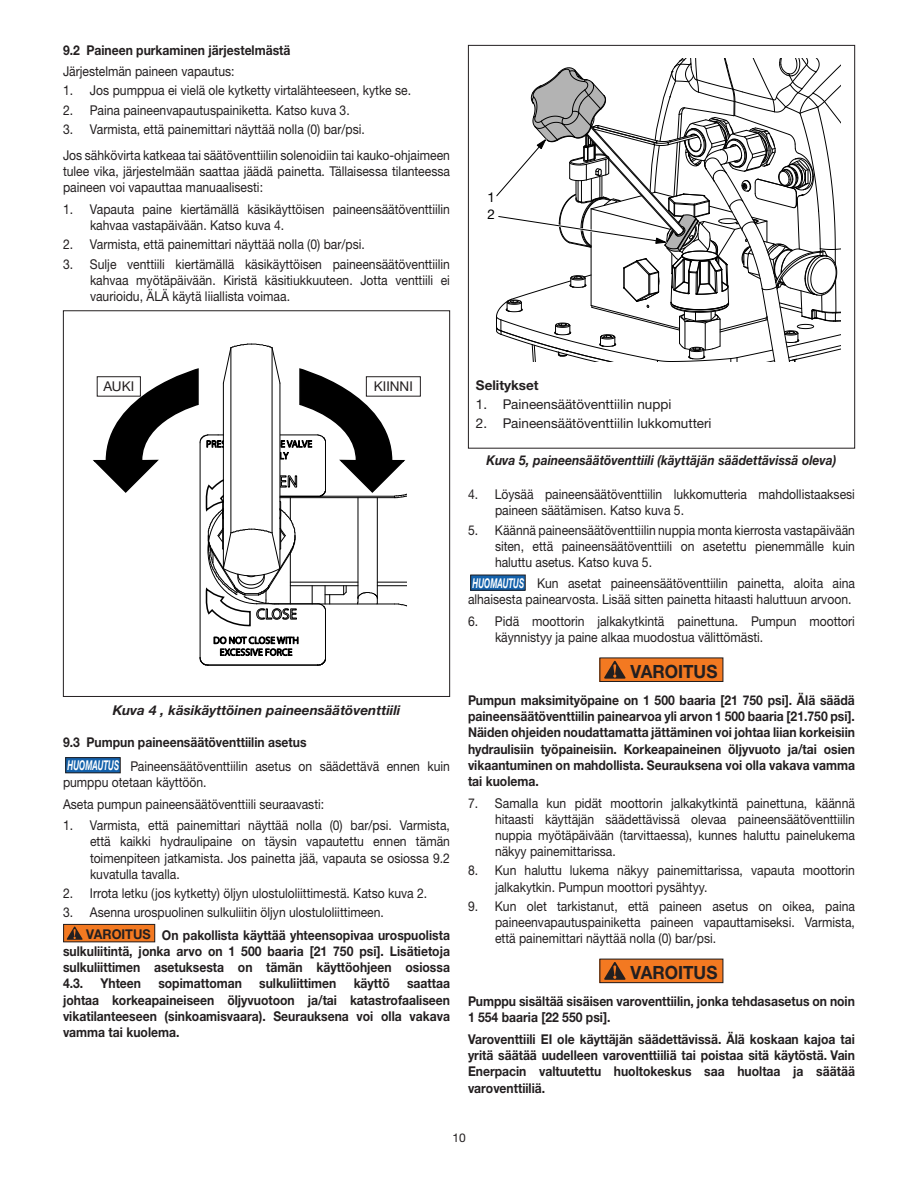
<style>
.page{position:relative;width:918px;height:1188px;background:#fff}
.page>*{position:absolute;margin:0;border:0;box-sizing:border-box;transform-origin:0 0}
.t1{font:700 18.15px "Helvetica Neue LTW1 G";color:#231f20;scale:.94 1}
.Numbers{font:13.5px/16.2px "Helvetica Neue LTW1 G";color:#231f20;text-align:justify;scale:.9 1}
.Body_Text_-_Safety{font:700 13.5px/16.2px "Helvetica Neue LTW1 G";color:#231f20;text-align:justify;scale:.9 1}
.Body_Text_-_SafetyNe{font:700 13.5px/16.2px "Helvetica Neue LTW1 G";color:#231f20;scale:.9 1}
.Body_Text_-_Safety_N{font:13.5px/16.2px "Helvetica Neue LTW1 G";color:#231f20;scale:.9 1}
.BODY_TEXT{font:13.5px/16.2px "Helvetica Neue LTW1 G";color:#231f20;text-align:justify;scale:.9 1}
.SUB_TITLE{font:700 13.5px "Helvetica Neue LTW1 G";color:#231f20;scale:.9 1}
.Numbers-2{font:13.5px "Helvetica Neue LTW1 G";color:#231f20}
.Captions{font:italic 700 13.5px "Helvetica Neue LTW1 G";color:#231f20;scale:.9 1}
.Captions-2{font:italic 700 13.5px "Helvetica Neue LTW1 G";color:#231f20}
.t2{font:italic 700 13.5px "Helvetica Neue LTW1 G";color:#fff;scale:.58 1}
.Body_Text_-_Safety_N-2{font:13.5px "Helvetica Neue LTW1 G";color:#231f20}
.Numbers-3{font:700 13.5px "Helvetica Neue LTW1 G";color:#231f20}
.Body_Text_-_Safety-2{font:700 13.5px "Helvetica Neue LTW1 G";color:#231f20;scale:.94 1}
.t3{font:13.5px/17.7px "Helvetica Neue LTW1 G";color:#000}
.t4{font:12px "Helvetica Neue LTW1 G";color:#231f20}
</style>
<div class="page">
<svg style="left:93px;top:343px;width:314px;height:323px"></svg>
<div style="left:63px;top:310px;width:387px;height:387px;border:1px solid #231f20"></div>
<div style="left:366px;top:376px;width:55px;height:21px;border:1px solid #231f20"></div>
<div style="left:97px;top:376px;width:44px;height:21px;border:1px solid #231f20"></div>
<div style="left:66px;top:758px;width:54px;height:15px;background:#1361ab"></div>
<div style="left:65px;top:757px;width:56px;height:16px;border:1px solid #231f20"></div>
<div style="left:64px;top:924px;width:91px;height:18px;background:#f37921"></div>
<div style="left:63px;top:924px;width:92px;height:18px;border:1px solid #231f20"></div>
<svg style="left:67px;top:927px;width:16px;height:13px"></svg>
<svg style="left:496px;top:58px;width:345px;height:304px"></svg>
<div style="left:468px;top:45px;width:387px;height:404px;border:1px solid #231f20"></div>
<div style="left:471px;top:575px;width:54px;height:15px;background:#1361ab"></div>
<div style="left:470px;top:575px;width:56px;height:16px;border:1px solid #231f20"></div>
<div style="left:600px;top:658px;width:123px;height:23px;background:#f37921"></div>
<div style="left:599px;top:657px;width:124px;height:25px;border:1px solid #231f20"></div>
<svg style="left:604px;top:661px;width:22px;height:18px"></svg>
<div style="left:600px;top:959px;width:123px;height:24px;background:#f37921"></div>
<div style="left:599px;top:959px;width:124px;height:24px;border:1px solid #231f20"></div>
<svg style="left:604px;top:962px;width:22px;height:18px"></svg>
<p class="SUB_TITLE" style="left:63px;top:42px;width:254px">9.2 Paineen purkaminen järjestelmästä</p>
<p class="Numbers" style="left:63px;top:63px;width:192px">Järjestelmän paineen vapautus:</p>
<p class="Numbers" style="left:63px;top:82px;width:388px">1. Jos pumppua ei vielä ole kytketty virtalähteeseen, kytke se.</p>
<p class="Numbers" style="left:63px;top:102px;width:320px">2. Paina paineenvapautuspainiketta. Katso kuva 3.</p>
<p class="Numbers" style="left:63px;top:121px;width:337px">3. Varmista, että painemittari näyttää nolla (0) bar/psi.</p>
<p class="BODY_TEXT" style="left:63px;top:147px;width:432px">Jos sähkövirta katkeaa tai säätöventtiilin solenoidiin tai kauko-ohjaimeen tulee vika, järjestelmään saattaa jäädä painetta. Tällaisessa tilanteessa paineen voi vapauttaa manuaalisesti:</p>
<p class="Numbers" style="left:90px;top:201px;width:402px;text-indent:-27px">1. Vapauta paine kiertämällä käsikäyttöisen paineensäätöventtiilin kahvaa vastapäivään. Katso kuva 4.</p>
<p class="Numbers" style="left:63px;top:236px;width:337px">2. Varmista, että painemittari näyttää nolla (0) bar/psi.</p>
<p class="Numbers" style="left:90px;top:256px;width:402px;text-indent:-27px">3. Sulje venttiili kiertämällä käsikäyttöisen paineensäätöventtiilin kahvaa myötäpäivään. Kiristä käsitiukkuuteen. Jotta venttiili ei vaurioidu, ÄLÄ käytä liiallista voimaa.</p>
<p class="t3" style="left:487px;top:188px;width:9px">1<br>2</p>
<p class="Body_Text_-_Safety_N-2" style="left:103px;top:378px;width:32px">AUKI</p>
<p class="Body_Text_-_Safety_N-2" style="left:374px;top:378px;width:40px">KIINNI</p>
<p class="Captions-2" style="left:113px;top:702px;width:289px">Kuva 4 , käsikäyttöinen paineensäätöventtiili</p>
<p class="SUB_TITLE" style="left:63px;top:734px;width:272px">9.3 Pumpun paineensäätöventtiilin asetus</p>
<p class="t2" style="left:68px;top:757px;width:90px">HUOMAUTUS</p>
<p class="Body_Text_-_Safety_N" style="left:63px;top:758px;width:432px;text-indent:67px">Paineensäätöventtiilin asetus on säädettävä ennen kuin pumppu otetaan käyttöön.</p>
<p class="Body_Text_-_Safety_N" style="left:63px;top:796px;width:292px">Aseta pumpun paineensäätöventtiili seuraavasti:</p>
<p class="Numbers" style="left:90px;top:817px;width:402px;text-indent:-27px">1. Varmista, että painemittari näyttää nolla (0) bar/psi. Varmista, että kaikki hydraulipaine on täysin vapautettu ennen tämän toimenpiteen jatkamista. Jos painetta jää, vapauta se osiossa 9.2 kuvatulla tavalla.</p>
<p class="Numbers" style="left:63px;top:885px;width:406px">2. Irrota letku (jos kytketty) öljyn ulostuloliittimestä. Katso kuva 2.</p>
<p class="Numbers" style="left:63px;top:904px;width:358px">3. Asenna urospuolinen sulkuliitin öljyn ulostuloliittimeen.</p>
<p class="Body_Text_-_Safety-2" style="left:86px;top:926px;width:70px">VAROITUS</p>
<p class="Body_Text_-_Safety" style="left:63px;top:927px;width:432px;text-indent:99px">On pakollista käyttää yhteensopivaa urospuolista sulkuliitintä, jonka arvo on 1 500 baaria [21 750 psi]. Lisätietoja sulkuliittimen asetuksesta on tämän käyttöohjeen osiossa 4.3.</p>
<p class="Body_Text_-_Safety" style="left:100px;top:975px;width:47px">Yhteen</p>
<p class="Body_Text_-_Safety" style="left:158px;top:975px;width:94px">sopimattoman</p>
<p class="Body_Text_-_Safety" style="left:259px;top:975px;width:87px">sulkuliittimen</p>
<p class="Body_Text_-_Safety" style="left:354px;top:975px;width:42px">käyttö</p>
<p class="Body_Text_-_Safety" style="left:63px;top:975px;width:432px;text-indent:344px">saattaa johtaa korkeapaineiseen öljyvuotoon ja/tai katastrofaaliseen vikatilanteeseen (sinkoamisvaara). Seurauksena voi olla vakava vamma tai kuolema.</p>
<p class="Numbers-3" style="left:476px;top:377px;width:64px">Selitykset</p>
<p class="Numbers-2" style="left:476px;top:396px;width:197px">1. Paineensäätöventtiilin nuppi</p>
<p class="Numbers-2" style="left:476px;top:415px;width:237px">2. Paineensäätöventtiilin lukkomutteri</p>
<p class="Captions" style="left:487px;top:452px;width:390px">Kuva 5, paineensäätöventtiili (käyttäjän säädettävissä oleva)</p>
<p class="Numbers" style="left:495px;top:486px;width:402px;text-indent:-27px">4. Löysää paineensäätöventtiilin lukkomutteria mahdollistaaksesi paineen säätämisen. Katso kuva 5.</p>
<p class="Numbers" style="left:495px;top:522px;width:402px;text-indent:-27px">5. Käännä paineensäätöventtiilin nuppia monta kierrosta vastapäivään siten, että paineensäätöventtiili on asetettu pienemmälle kuin haluttu asetus. Katso kuva 5.</p>
<p class="t2" style="left:473px;top:575px;width:90px">HUOMAUTUS</p>
<p class="Body_Text_-_Safety_N" style="left:468px;top:575px;width:432px;text-align:right">Kun asetat paineensäätöventtiilin painetta, aloita aina<br>alhaisesta painearvosta. Lisää sitten painetta hitaasti haluttuun arvoon.</p>
<p class="Numbers" style="left:495px;top:613px;width:402px;text-indent:-27px">6. Pidä moottorin jalkakytkintä painettuna. Pumpun moottori käynnistyy ja paine alkaa muodostua välittömästi.</p>
<p class="t1" style="left:631px;top:661px;width:94px">VAROITUS</p>
<p class="Body_Text_-_Safety" style="left:468px;top:692px;width:432px">Pumpun maksimityöpaine on 1 500 baaria [21 750 psi]. Älä säädä paineensäätöventtiilin painearvoa yli arvon 1 500 baaria [21.750 psi].<br>Näiden ohjeiden noudattamatta jättäminen voi johtaa liian korkeisiin hydraulisiin työpaineisiin. Korkeapaineinen öljyvuoto ja/tai osien vikaantuminen on mahdollista. Seurauksena voi olla vakava vamma tai kuolema.</p>
<p class="Numbers" style="left:495px;top:795px;width:402px;text-indent:-27px">7. Samalla kun pidät moottorin jalkakytkintä painettuna, käännä hitaasti käyttäjän säädettävissä olevaa paineensäätöventtiilin nuppia myötäpäivään (tarvittaessa), kunnes haluttu painelukema näkyy painemittarissa.</p>
<p class="Numbers" style="left:495px;top:862px;width:402px;text-indent:-27px">8. Kun haluttu lukema näkyy painemittarissa, vapauta moottorin jalkakytkin. Pumpun moottori pysähtyy.</p>
<p class="Numbers" style="left:495px;top:898px;width:402px;text-indent:-27px">9. Kun olet tarkistanut, että paineen asetus on oikea, paina paineenvapautuspainiketta paineen vapauttamiseksi. Varmista, että painemittari näyttää nolla (0) bar/psi.</p>
<p class="t1" style="left:631px;top:962px;width:94px">VAROITUS</p>
<p class="Body_Text_-_SafetyNe" style="left:468px;top:993px;width:431px">Pumppu sisältää sisäisen varoventtiilin, jonka tehdasasetus on noin<br>1 554 baaria [22 550 psi].</p>
<p class="Body_Text_-_SafetyNe" style="left:468px;top:1031px;width:432px;text-align:justify">Varoventtiili EI ole käyttäjän säädettävissä. Älä koskaan kajoa tai yritä säätää uudelleen varoventtiiliä tai poistaa sitä käytöstä. Vain Enerpacin valtuutettu huoltokeskus saa huoltaa ja säätää varoventtiiliä.</p>
<p class="t4" style="left:452px;top:1131px;width:15px">10</p>
</div>
